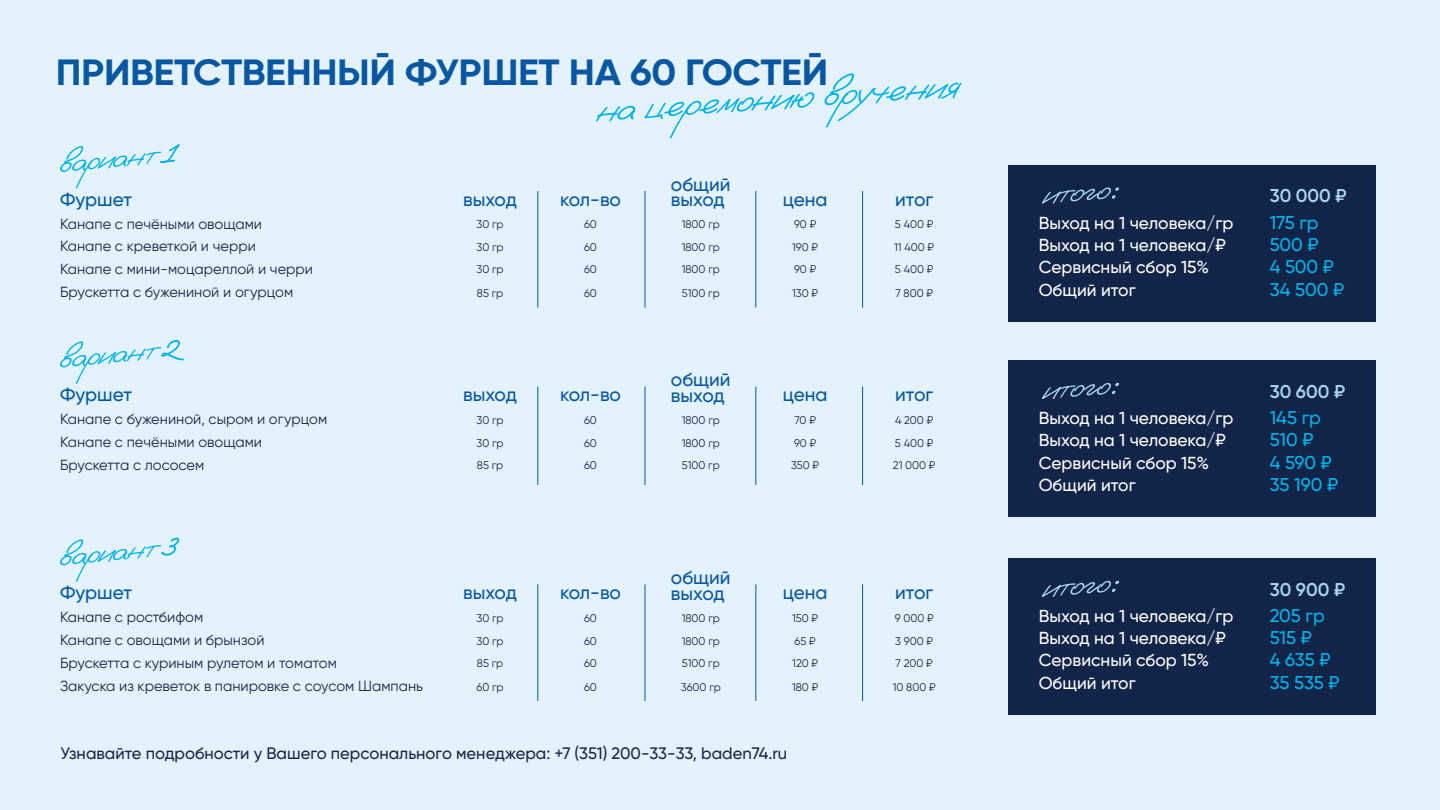
<style>
.page{position:relative;width:1440px;height:810px;background:#e3f2fc}
.page>*{position:absolute;margin:0;border:0;box-sizing:border-box;transform-origin:0 0}
.t1{font:italic 66.82px "Vasek";color:#00b4ea;scale:1.13 1}
.t2{font:italic 54.68px "Vasek";color:#a9d7f2;scale:1.13 1}
.t3{font:italic 53.47px "Vasek";color:#00b4ea;scale:1.13 1}
.t4{font:700 36.45px "Gilroy";letter-spacing:-.01em;color:#0857a0;scale:1.08 1}
.t5{font:500 18.98px/15.6px "Gilroy";color:#0857a0}
.t6{font:500 18.98px "Gilroy";color:#0059a4}
.t7{font:500 18.52px "Gilroy";color:#00b4ea}
.t8{font:600 18.52px "Gilroy";color:#a9d7f2}
.t9{font:500 17.33px "Gilroy";color:#fff}
.t10{font:500 16.58px "Gilroy";color:#1d2546}
.t11{font:14.62px/22.9px "Gilroy";color:#1d2546}
.t12{font:11.1px/23px "Gilroy";color:#1d2546}
</style>
<div class="page">
<div style="left:1008px;top:165px;width:368px;height:157px;background:#122549"></div>
<hr style="left:537px;top:191px;width:1px;height:117px;background:#0059a4">
<hr style="left:645px;top:191px;width:1px;height:117px;background:#0059a4">
<hr style="left:755px;top:191px;width:1px;height:117px;background:#0059a4">
<hr style="left:862px;top:191px;width:1px;height:117px;background:#0059a4">
<svg style="left:160px;top:144px;width:20px;height:19px"></svg>
<div style="left:1008px;top:361px;width:368px;height:156px;background:#122549"></div>
<hr style="left:537px;top:387px;width:1px;height:98px;background:#0059a4">
<hr style="left:645px;top:387px;width:1px;height:98px;background:#0059a4">
<hr style="left:755px;top:387px;width:1px;height:98px;background:#0059a4">
<hr style="left:862px;top:387px;width:1px;height:98px;background:#0059a4">
<svg style="left:161px;top:340px;width:23px;height:21px"></svg>
<div style="left:1008px;top:558px;width:368px;height:157px;background:#122549"></div>
<hr style="left:537px;top:584px;width:1px;height:117px;background:#0059a4">
<hr style="left:645px;top:584px;width:1px;height:117px;background:#0059a4">
<hr style="left:755px;top:584px;width:1px;height:117px;background:#0059a4">
<hr style="left:862px;top:584px;width:1px;height:117px;background:#0059a4">
<svg style="left:161px;top:537px;width:19px;height:19px"></svg>
<h3 class="t4" style="left:56px;top:49px;width:717px">ПРИВЕТСТВЕННЫЙ ФУРШЕТ НА 60 ГОСТЕЙ</h3>
<h1 class="t1" style="left:587px;top:77px;width:324px;rotate:-4deg">нацеремониювручения</h1>
<h3 class="t3" style="left:50px;top:137px;width:88px;rotate:-6deg">вариант</h3>
<p class="t5" style="left:671px;top:176px;width:61px">общий выход</p>
<p class="t6" style="left:60px;top:187px;width:73px">Фуршет</p>
<p class="t5" style="left:463px;top:191px;width:55px">выход</p>
<p class="t11" style="left:60px;top:212px;width:255px">Канапе с печёными овощами<br>Канапе с креветкой и черри<br>Канапе с мини-моцареллой и черри</p>
<p class="t12" style="left:584px;top:213px;width:14px">60<br>60</p>
<p class="t5" style="left:560px;top:191px;width:63px">кол-во</p>
<p class="t5" style="left:783px;top:191px;width:46px">цена</p>
<p class="t5" style="left:895px;top:191px;width:39px">итог</p>
<p class="t12" style="left:477px;top:213px;width:29px">30 гр<br>30 гр</p>
<p class="t12" style="left:682px;top:213px;width:40px">1800 гр<br>1800 гр</p>
<p class="t12" style="left:792px;top:213px;width:27px">90 ₽<br>190 ₽</p>
<p class="t12" style="left:894px;top:213px;width:42px">5 400 ₽<br>11 400 ₽</p>
<p class="t12" style="left:477px;top:258px;width:29px">30 гр</p>
<p class="t12" style="left:584px;top:258px;width:14px">60</p>
<p class="t12" style="left:682px;top:258px;width:40px">1800 гр</p>
<p class="t12" style="left:794px;top:258px;width:24px">90 ₽</p>
<p class="t12" style="left:895px;top:258px;width:40px">5 400 ₽</p>
<p class="t11" style="left:60px;top:281px;width:235px">Брускетта с бужениной и огурцом</p>
<p class="t12" style="left:477px;top:282px;width:28px">85 гр</p>
<p class="t12" style="left:584px;top:282px;width:14px">60</p>
<p class="t12" style="left:682px;top:282px;width:39px">5100 гр</p>
<p class="t12" style="left:792px;top:282px;width:27px">130 ₽</p>
<p class="t12" style="left:895px;top:282px;width:39px">7 800 ₽</p>
<h3 class="t3" style="left:50px;top:333px;width:88px;rotate:-6deg">вариант</h3>
<p class="t5" style="left:671px;top:372px;width:61px">общий выход</p>
<p class="t6" style="left:60px;top:383px;width:73px">Фуршет</p>
<p class="t5" style="left:463px;top:386px;width:55px">выход</p>
<p class="t11" style="left:60px;top:407px;width:269px">Канапе с бужениной, сыром и огурцом<br>Канапе с печёными овощами<br>Брускетта с лососем</p>
<p class="t12" style="left:584px;top:408px;width:14px">60<br>60</p>
<p class="t5" style="left:560px;top:386px;width:63px">кол-во</p>
<p class="t5" style="left:783px;top:386px;width:46px">цена</p>
<p class="t5" style="left:895px;top:386px;width:39px">итог</p>
<p class="t12" style="left:477px;top:408px;width:29px">30 гр<br>30 гр</p>
<p class="t12" style="left:682px;top:408px;width:40px">1800 гр<br>1800 гр</p>
<p class="t12" style="left:794px;top:408px;width:24px">70 ₽<br>90 ₽</p>
<p class="t12" style="left:895px;top:408px;width:40px">4 200 ₽<br>5 400 ₽</p>
<p class="t12" style="left:477px;top:453px;width:28px">85 гр</p>
<p class="t12" style="left:584px;top:453px;width:14px">60</p>
<p class="t12" style="left:682px;top:453px;width:39px">5100 гр</p>
<p class="t12" style="left:791px;top:453px;width:30px">350 ₽</p>
<p class="t12" style="left:893px;top:453px;width:44px">21 000 ₽</p>
<h3 class="t3" style="left:50px;top:530px;width:88px;rotate:-6deg">вариант</h3>
<p class="t5" style="left:671px;top:570px;width:61px">общий выход</p>
<p class="t6" style="left:60px;top:581px;width:73px">Фуршет</p>
<p class="t5" style="left:463px;top:584px;width:55px">выход</p>
<p class="t11" style="left:60px;top:605px;width:278px">Канапе с ростбифом<br>Канапе с овощами и брынзой<br>Брускетта с куриным рулетом и томатом</p>
<p class="t12" style="left:584px;top:606px;width:14px">60<br>60</p>
<p class="t5" style="left:560px;top:584px;width:63px">кол-во</p>
<p class="t5" style="left:783px;top:584px;width:46px">цена</p>
<p class="t5" style="left:895px;top:584px;width:39px">итог</p>
<p class="t12" style="left:477px;top:606px;width:29px">30 гр<br>30 гр</p>
<p class="t12" style="left:682px;top:606px;width:40px">1800 гр<br>1800 гр</p>
<p class="t12" style="left:792px;top:606px;width:27px">150 ₽<br>65 ₽</p>
<p class="t12" style="left:895px;top:606px;width:40px">9 000 ₽<br>3 900 ₽</p>
<p class="t12" style="left:477px;top:651px;width:28px">85 гр</p>
<p class="t12" style="left:584px;top:651px;width:14px">60</p>
<p class="t12" style="left:682px;top:651px;width:39px">5100 гр</p>
<p class="t12" style="left:792px;top:651px;width:27px">120 ₽</p>
<p class="t12" style="left:896px;top:651px;width:39px">7 200 ₽</p>
<p class="t11" style="left:60px;top:674px;width:365px">Закуска из креветок в панировке с соусом Шампань</p>
<p class="t12" style="left:477px;top:675px;width:29px">60 гр</p>
<p class="t12" style="left:584px;top:675px;width:14px">60</p>
<p class="t12" style="left:681px;top:675px;width:42px">3600 гр</p>
<p class="t12" style="left:792px;top:675px;width:28px">180 ₽</p>
<p class="t12" style="left:893px;top:675px;width:44px">10 800 ₽</p>
<p class="t10" style="left:61px;top:743px;width:728px">Узнавайте подробности у Вашего персонального менеджера: +7 (351) 200-33-33, baden74.ru</p>
<h2 class="t2" style="left:1035px;top:167px;width:69px;rotate:-5deg">итого:</h2>
<p class="t9" style="left:1039px;top:212px;width:196px">Выход на 1 человека/гр</p>
<p class="t7" style="left:1270px;top:211px;width:50px">175 гр</p>
<p class="t8" style="left:1270px;top:184px;width:78px">30 000 ₽</p>
<p class="t9" style="left:1039px;top:234px;width:189px">Выход на 1 человека/₽</p>
<p class="t7" style="left:1270px;top:233px;width:50px">500 ₽</p>
<p class="t9" style="left:1039px;top:256px;width:172px">Сервисный сбор 15%</p>
<p class="t7" style="left:1270px;top:255px;width:66px">4 500 ₽</p>
<p class="t9" style="left:1039px;top:279px;width:98px">Общий итог</p>
<p class="t7" style="left:1270px;top:278px;width:76px">34 500 ₽</p>
<h2 class="t2" style="left:1035px;top:363px;width:69px;rotate:-5deg">итого:</h2>
<p class="t9" style="left:1039px;top:407px;width:196px">Выход на 1 человека/гр</p>
<p class="t7" style="left:1270px;top:406px;width:53px">145 гр</p>
<p class="t8" style="left:1270px;top:380px;width:77px">30 600 ₽</p>
<p class="t9" style="left:1039px;top:430px;width:189px">Выход на 1 человека/₽</p>
<p class="t7" style="left:1270px;top:428px;width:45px">510 ₽</p>
<p class="t9" style="left:1039px;top:452px;width:172px">Сервисный сбор 15%</p>
<p class="t7" style="left:1270px;top:451px;width:64px">4 590 ₽</p>
<p class="t9" style="left:1039px;top:475px;width:98px">Общий итог</p>
<p class="t7" style="left:1270px;top:473px;width:70px">35 190 ₽</p>
<h2 class="t2" style="left:1035px;top:561px;width:69px;rotate:-5deg">итого:</h2>
<p class="t9" style="left:1039px;top:605px;width:196px">Выход на 1 человека/гр</p>
<p class="t7" style="left:1270px;top:604px;width:57px">205 гр</p>
<p class="t8" style="left:1270px;top:578px;width:77px">30 900 ₽</p>
<p class="t9" style="left:1039px;top:628px;width:189px">Выход на 1 человека/₽</p>
<p class="t7" style="left:1270px;top:626px;width:44px">515 ₽</p>
<p class="t9" style="left:1039px;top:650px;width:172px">Сервисный сбор 15%</p>
<p class="t7" style="left:1270px;top:649px;width:62px">4 635 ₽</p>
<p class="t9" style="left:1039px;top:673px;width:98px">Общий итог</p>
<p class="t7" style="left:1270px;top:671px;width:71px">35 535 ₽</p>
</div>
